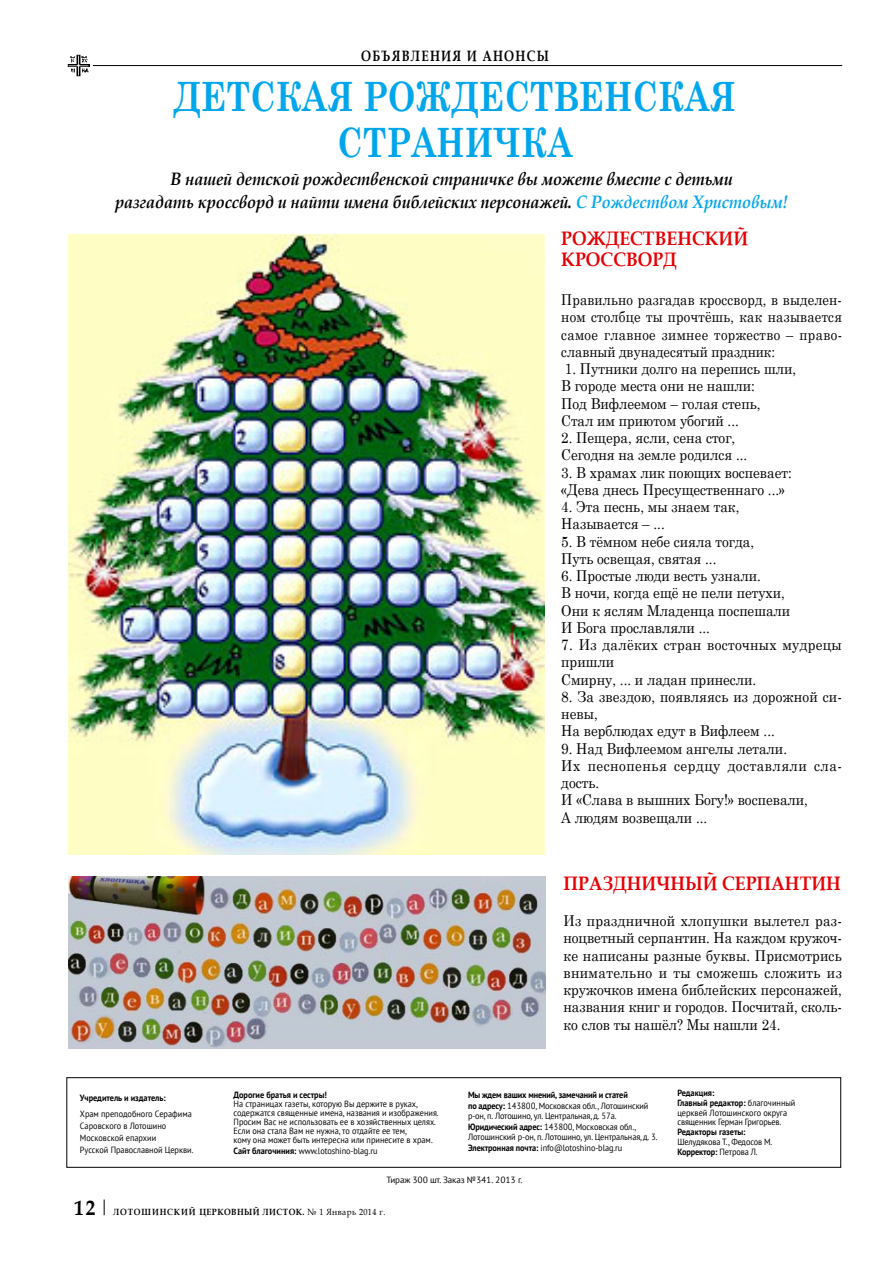
<style>
.page{position:relative;width:893px;height:1263px;background:#fff}
.page>*{position:absolute;margin:0;border:0;box-sizing:border-box;transform-origin:0 0}
.t1{font:700 40.5px "Century Schoolbook";color:#00a6eb;scale:.81 1}
.t2{font:700 21px "Book Antiqua";color:#000;scale:.9 1}
.t3{font:700 19.5px/21px "Book Antiqua";letter-spacing:.005em;color:#e60005;scale:.9 1}
.t4{font:italic 700 18px/22.5px "Book Antiqua";letter-spacing:-.01em;color:#000;text-align:center;scale:.9 1}
.t5{font:15px/17.2px "Century Schoolbook";color:#000;scale:.9 1}
.t6{font:15px/17.2px "Century Schoolbook";color:#000;text-align:justify;scale:.87 1}
.t7{font:15px/17.2px "Century Schoolbook";letter-spacing:.02em;color:#000;scale:.9 1}
.t8{font:700 15px "Book Antiqua";letter-spacing:.105em;color:#000;scale:.8 1}
.t9{font:9px/10.5px "PT Sans";letter-spacing:-.01em;color:#000;scale:.92 1}
.t10{font:700 9px "PT Sans";color:#000;scale:.92 1}
.t11{font:700 9px "Book Antiqua";letter-spacing:.055em;color:#000;scale:.9 1}
.t12{font:9px "PT Sans";letter-spacing:-.01em;color:#000}
.s1{color:#00a6eb}
.s2{font-weight:700}
.s3{font-weight:400}
</style>
<div class="page">
<svg style="left:104px;top:1199px;width:1px;height:16px"></svg>
<hr style="left:68px;top:65px;width:774px;height:1px;background:#000">
<div style="left:68px;top:54px;width:25px;height:22px;background:#fff"></div>
<img style="left:68px;top:54px;width:21px;height:22px">
<div style="left:66px;top:1077px;width:775px;height:91px;border:1px solid #000"></div>
<img style="left:68px;top:876px;width:477px;height:173px">
<img style="left:68px;top:235px;width:476px;height:619px">
<p class="t8" style="left:361px;top:46px;width:236px">объявления и анонсы</p>
<h1 class="t1" style="left:174px;top:65px;width:33px">ДЕТ</h1>
<h1 class="t1" style="left:250px;top:65px;width:175px">СКАЯ РОЖДЕ</h1>
<h1 class="t1" style="left:504px;top:65px;width:64px">СТВЕН</h1>
<h1 class="t1" style="left:633px;top:65px;width:97px">СКАЯ</h1>
<h1 class="t1" style="left:337px;top:111px;width:65px">СТРАНИЧ</h1>
<h1 class="t1" style="left:521px;top:111px;width:66px">КА</h1>
<p class="t4" style="left:115px;top:168px;width:749px">В нашей детской рождественской страничке вы можете вместе с детьми<br>разгадать кроссворд и найти имена библейских персонажей. <span class="s1">С Рождеством Христовым!</span></p>
<h3 class="t3" style="left:561px;top:228px;width:208px">Рождественский кроссворд</h3>
<p class="t6" style="left:561px;top:290px;width:324px">Правильно разгадав кроссворд, в выделен&shy;ном столбце ты прочтёшь, как называется самое главное зимнее торжество – право&shy;славный двунадесятый праздник:</p>
<p class="t5" style="left:561px;top:359px;width:262px">1. Путники долго на перепись шли,<br>В городе места они не нашли:<br>Под Вифлеемом – голая степь,<br>Стал им приютом убогий ...</p>
<p class="t5" style="left:561px;top:428px;width:208px">2. Пещера, ясли, сена стог,<br>Cегодня на земле родился ...</p>
<p class="t5" style="left:561px;top:462px;width:258px">3. В храмах лик поющих воспевает: «Дева днесь Пресущественнаго ...»</p>
<p class="t5" style="left:561px;top:497px;width:199px">4. Эта песнь, мы знаем так,<br>Называется – ...</p>
<p class="t5" style="left:561px;top:531px;width:216px">5. В тёмном небе сияла тогда,<br>Путь освещая, святая ...</p>
<p class="t5" style="left:561px;top:566px;width:256px">6. Простые люди весть узнали.<br>В ночи, когда ещё не пели петухи,<br>Они к яслям Младенца поспешали<br>И Бога прославляли ...</p>
<p class="t7" style="left:561px;top:635px;width:313px">7. Из далёких стран восточных мудрецы пришли<br>Смирну, ... и ладан принесли.</p>
<p class="t5" style="left:561px;top:686px;width:313px">8. За звездою, появляясь из дорожной си&shy;невы,<br>На верблюдах едут в Вифлеем ...</p>
<p class="t5" style="left:561px;top:738px;width:313px">9. Над Вифлеемом ангелы летали.<br>Их песнопенья сердцу доставляли сла&shy;дость.<br>И «Слава в вышних Богу!» воспевали,<br>А людям возвещали ...</p>
<p class="t10" style="left:80px;top:1091px;width:95px">Учредитель и издатель:</p>
<p class="t9" style="left:80px;top:1107px;width:125px;line-height:12px">Храм преподобного Серафима<br>Саровского в Лотошино<br>Московской епархии<br>Русской Православной Церкви.</p>
<p class="t10" style="left:234px;top:1089px;width:103px">Дорогие братья и сестры!</p>
<p class="t9" style="left:234px;top:1099px;width:225px;line-height:9px">На страницах газеты, которую Вы держите в руках, содержатся священные имена, названия и изображения.<br>Просим Вас не использовать ее в хозяйственных целях.<br>Если она стала Вам не нужна, то отдайте ее тем,<br>кому она может быть интересна или принесите в храм.</p>
<p class="t9" style="left:234px;top:1145px;width:158px"><span class="s2">Сайт благочиния:</span> www.lotoshino-blag.ru</p>
<h3 class="t3" style="left:563px;top:873px;width:308px">Праздничный серпантин</h3>
<p class="t5" style="left:563px;top:911px;width:311px;text-align:justify">Из праздничной хлопушки вылетел раз&shy;ноцветный серпантин. На каждом кружоч&shy;ке написаны разные буквы. Присмотрись внимательно и ты сможешь сложить из кружочков имена библейских персонажей, названия книг и городов. Посчитай, сколь&shy;ко слов ты нашёл? Мы нашли 24.</p>
<p class="t9" style="left:468px;top:1090px;width:208px"><span class="s2">Мы ждем ваших мнений, замечаний и статей<br>по адресу:</span> 143800, Московская обл., Лотошинский р-он, п. Лотошино, ул. Центральная, д. 57а.<br><span class="s2">Юридический адрес:</span> 143800, Московская обл., Лотошинский р-он, п. Лотошино, ул. Центральная, д. 3.<br><span class="s2">Электронная почта:</span> info@lotoshino-blag.ru</p>
<p class="t9" style="left:677px;top:1088px;width:130px;line-height:9.8px"><span class="s2">Редакция:<br>Главный редактор:</span> благочинный церквей Лотошинского округа священник Герман Григорьев.</p>
<p class="t10" style="left:677px;top:1126px;width:76px">Редакторы газеты:</p>
<p class="t9" style="left:677px;top:1137px;width:105px;line-height:9.8px">Шелудякова Т., Федосов М.<br><span class="s2">Корректор:</span> Петрова Л.</p>
<p class="t12" style="left:387px;top:1174px;width:137px">Тираж 300 шт. Заказ №341. 2013 г.</p>
<h2 class="t2" style="left:74px;top:1194px;width:25px">12</h2>
<p class="t11" style="left:113px;top:1206px;width:17px">ЛОТО</p>
<p class="t11" style="left:142px;top:1206px;width:272px">ШИНСКИЙ Церковный листок. <span class="s3">№ 1 Январь 2014 г.</span></p>
</div>
